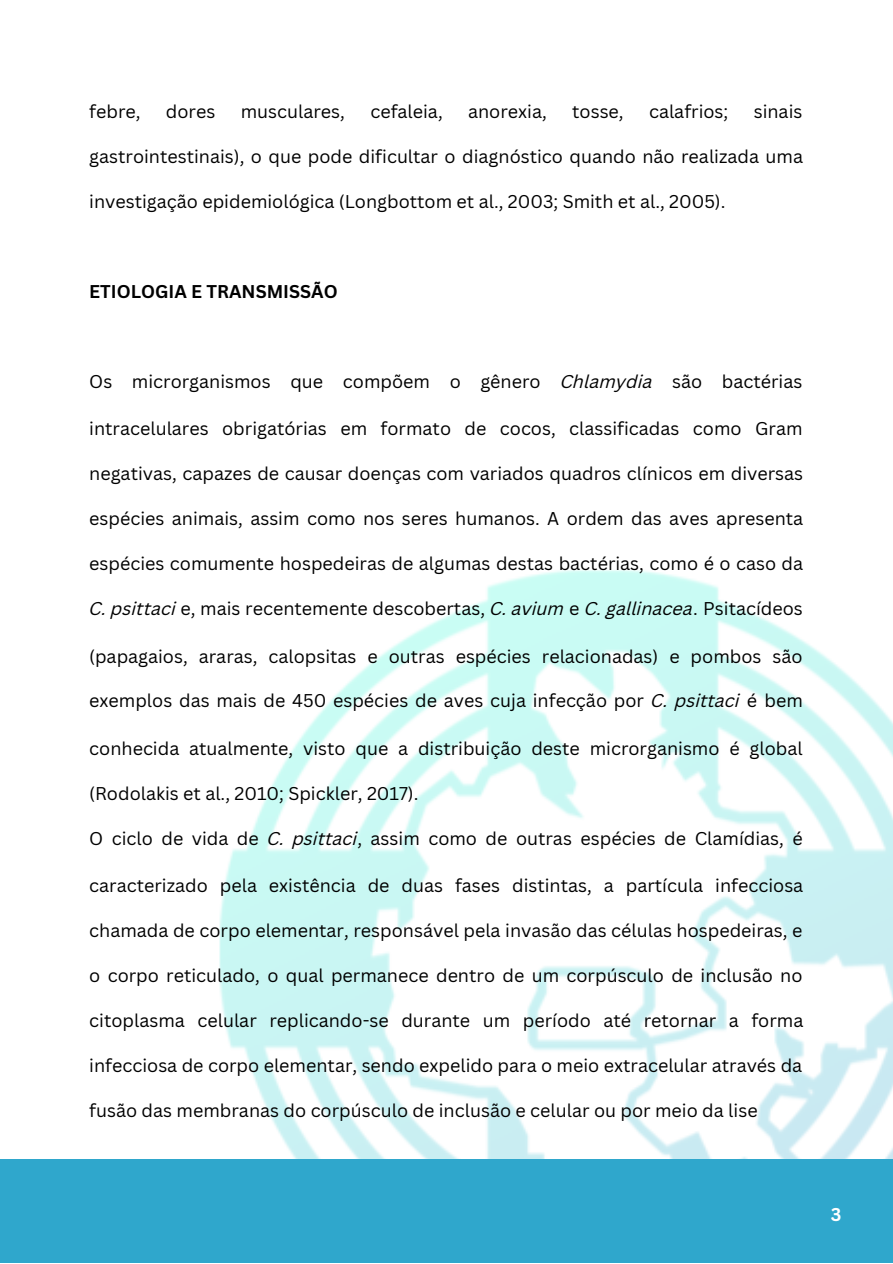
<style>
.page{position:relative;width:893px;height:1264px;background:#fff}
.page>*{position:absolute;margin:0;border:0;box-sizing:border-box;transform-origin:0 0}
.t1{font:18px "Canva Sans";color:#000}
.t2{font:700 18px "Canva Sans";color:#000}
.t3{font:700 18px "Canva Sans";color:#fff}
.s1{font-style:italic}
</style>
<div class="page">
<img style="left:219px;top:570px;width:673px;height:589px">
<div style="left:0;top:1159px;width:892px;height:103px;background:#2fa7cc"></div>
<p class="t1" style="left:89px;top:99px;width:53px">febre,</p>
<p class="t1" style="left:166px;top:99px;width:51px">dores</p>
<p class="t1" style="left:241px;top:99px;width:106px">musculares,</p>
<p class="t1" style="left:370px;top:99px;width:74px">cefaleia,</p>
<p class="t1" style="left:468px;top:99px;width:80px">anorexia,</p>
<p class="t1" style="left:572px;top:99px;width:53px">tosse,</p>
<p class="t1" style="left:649px;top:99px;width:81px">calafrios;</p>
<p class="t1" style="left:753px;top:99px;width:50px">sinais</p>
<p class="t1" style="left:89px;top:144px;width:715px">gastrointestinais), o que pode dificultar o diagnóstico quando não realizada uma</p>
<p class="t1" style="left:89px;top:189px;width:637px">investigação epidemiológica (Longbottom et al., 2003; Smith et al., 2005).</p>
<p class="t2" style="left:89px;top:279px;width:250px">ETIOLOGIA E TRANSMISSÃO</p>
<p class="t1" style="left:89px;top:369px;width:714px">Os microrganismos que compõem o gênero <span class="s1">Chlamydia</span> são bactérias</p>
<p class="t1" style="left:89px;top:416px;width:714px">intracelulares obrigatórias em formato de cocos, classificadas como Gram</p>
<p class="t1" style="left:89px;top:461px;width:715px">negativas, capazes de causar doenças com variados quadros clínicos em diversas</p>
<p class="t1" style="left:89px;top:506px;width:715px">espécies animais, assim como nos seres humanos. A ordem das aves apresenta</p>
<p class="t1" style="left:89px;top:551px;width:715px">espécies comumente hospedeiras de algumas destas bactérias, como é o caso da</p>
<p class="t1" style="left:89px;top:596px;width:715px"><span class="s1">C. psittaci</span> e, mais recentemente descobertas, <span class="s1">C. avium</span> e <span class="s1">C. gallinacea</span>. Psitacídeos</p>
<p class="t1" style="left:89px;top:643px;width:714px">(papagaios, araras, calopsitas e outras espécies relacionadas) e pombos são</p>
<p class="t1" style="left:89px;top:688px;width:715px">exemplos das mais de 450 espécies de aves cuja infecção por <span class="s1">C. psittaci</span> é bem</p>
<p class="t1" style="left:89px;top:735px;width:715px">conhecida atualmente, visto que a distribuição deste microrganismo é global</p>
<p class="t1" style="left:89px;top:780px;width:331px">(Rodolakis et al., 2010; Spickler, 2017).</p>
<p class="t1" style="left:89px;top:825px;width:715px">O ciclo de vida de <span class="s1">C. psittaci</span>, assim como de outras espécies de Clamídias, é</p>
<p class="t1" style="left:89px;top:872px;width:715px">caracterizado pela existência de duas fases distintas, a partícula infecciosa</p>
<p class="t1" style="left:89px;top:917px;width:714px">chamada de corpo elementar, responsável pela invasão das células hospedeiras, e</p>
<p class="t1" style="left:89px;top:962px;width:714px">o corpo reticulado, o qual permanece dentro de um corpúsculo de inclusão no</p>
<p class="t1" style="left:89px;top:1007px;width:715px">citoplasma celular replicando-se durante um período até retornar a forma</p>
<p class="t1" style="left:89px;top:1052px;width:714px">infecciosa de corpo elementar, sendo expelido para o meio extracelular através da</p>
<p class="t1" style="left:89px;top:1097px;width:670px">fusão das membranas do corpúsculo de inclusão e celular ou por meio da lise</p>
<p class="t3" style="left:830px;top:1201px;width:12px">3</p>
</div>
